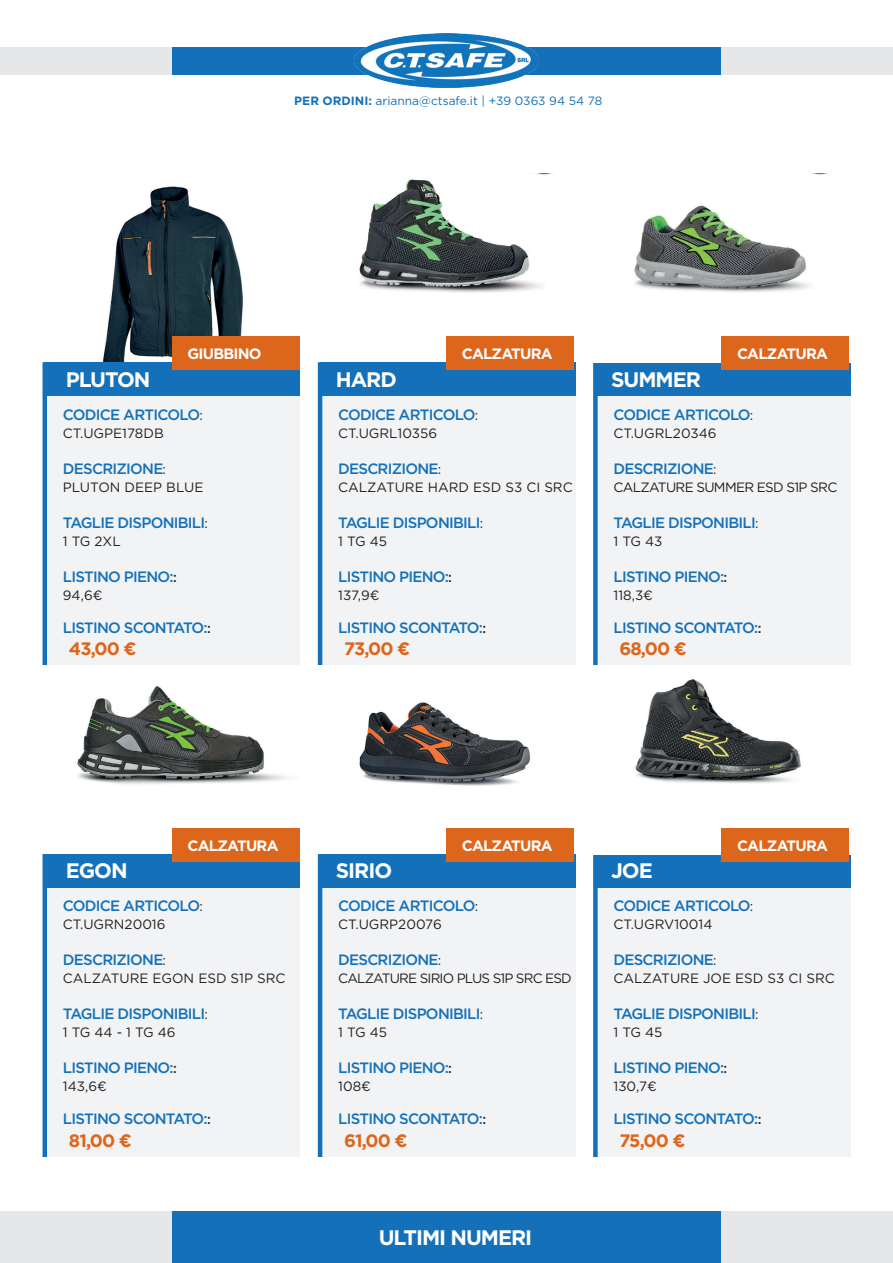
<style>
.page{position:relative;width:893px;height:1263px;background:#fff}
.page>*{position:absolute;margin:0;border:0;box-sizing:border-box;transform-origin:0 0}
.t1{font:700 21px "Gotham";letter-spacing:-.05em;color:#fff}
.t2{font:700 18px "Gotham";letter-spacing:-.05em;color:#dc661c}
.t3{font:500 15px "Gotham";letter-spacing:-.05em;color:#1471b9}
.t4{font:700 15px "Gotham";letter-spacing:-.05em;color:#fff}
.t5{font:13.5px "Gotham";color:#231f20}
.t6{font:13.5px "Gotham";letter-spacing:-.06em;color:#231f20}
.t7{font:13.5px "Gotham";letter-spacing:-.05em;color:#231f20}
.t8{font:12px "Gotham";color:#1471b9}
.s1{font-weight:700}
.s2{font-weight:400;font-size:13.5px;color:#231f20}
.s3{font-size:13.5px;color:#231f20}
</style>
<div class="page">
<div style="left:171px;top:47px;width:551px;height:27px;background:#1471b9"></div>
<img style="left:355px;top:34px;width:183px;height:53px">
<div style="left:722px;top:47px;width:171px;height:27px;background:#e6e7e9"></div>
<div style="left:0;top:47px;width:171px;height:27px;background:#e6e7e9"></div>
<div style="left:171px;top:1212px;width:551px;height:51px;background:#1471b9"></div>
<div style="left:722px;top:1212px;width:171px;height:51px;background:#e6e7e9"></div>
<div style="left:0;top:1212px;width:171px;height:51px;background:#e6e7e9"></div>
<div style="left:45px;top:391px;width:255px;height:274px;background:#f2f3f4"></div>
<div style="left:45px;top:362px;width:255px;height:34px;background:#1471b9"></div>
<hr style="left:43px;top:362px;width:4px;height:303px;background:#1471b9">
<img style="left:103px;top:186px;width:197px;height:176px">
<div style="left:320px;top:391px;width:255px;height:274px;background:#f2f3f4"></div>
<div style="left:320px;top:362px;width:255px;height:34px;background:#1471b9"></div>
<hr style="left:318px;top:362px;width:4px;height:303px;background:#1471b9">
<img style="left:359px;top:173px;width:215px;height:189px">
<div style="left:595px;top:391px;width:255px;height:274px;background:#f2f3f4"></div>
<div style="left:595px;top:362px;width:255px;height:34px;background:#1471b9"></div>
<div style="left:593px;top:362px;width:5px;height:303px;background:#1471b9"></div>
<img style="left:634px;top:173px;width:194px;height:119px">
<div style="left:172px;top:336px;width:127px;height:34px;background:#dc661c"></div>
<div style="left:446px;top:336px;width:127px;height:34px;background:#dc661c"></div>
<div style="left:721px;top:336px;width:128px;height:34px;background:#dc661c"></div>
<div style="left:45px;top:882px;width:255px;height:275px;background:#f2f3f4"></div>
<div style="left:45px;top:853px;width:255px;height:34px;background:#1471b9"></div>
<hr style="left:43px;top:854px;width:4px;height:303px;background:#1471b9">
<img style="left:77px;top:686px;width:223px;height:167px">
<div style="left:320px;top:882px;width:255px;height:275px;background:#f2f3f4"></div>
<div style="left:320px;top:853px;width:255px;height:34px;background:#1471b9"></div>
<hr style="left:318px;top:854px;width:4px;height:303px;background:#1471b9">
<img style="left:359px;top:702px;width:215px;height:151px">
<div style="left:595px;top:882px;width:255px;height:275px;background:#f2f3f4"></div>
<div style="left:595px;top:853px;width:255px;height:34px;background:#1471b9"></div>
<div style="left:593px;top:854px;width:5px;height:303px;background:#1471b9"></div>
<img style="left:595px;top:679px;width:255px;height:175px">
<div style="left:172px;top:827px;width:127px;height:34px;background:#dc661c"></div>
<div style="left:446px;top:827px;width:127px;height:34px;background:#dc661c"></div>
<div style="left:721px;top:827px;width:128px;height:34px;background:#dc661c"></div>
<p class="t8" style="left:294px;top:93px;width:309px"><span class="s1">PER ORDINI:</span> arianna@ctsafe.it | +39 0363 94 54 78</p>
<p class="t4" style="left:187px;top:343px;width:76px">GIUBBINO</p>
<p class="t4" style="left:462px;top:343px;width:93px">CALZATURA</p>
<p class="t4" style="left:737px;top:343px;width:93px">CALZATURA</p>
<h1 class="t1" style="left:66px;top:365px;width:86px">PLUTON</h1>
<p class="t3" style="left:63px;top:404px;width:141px">CODICE ARTICOLO<span class="s2">:</span></p>
<p class="t5" style="left:63px;top:424px;width:102px">CT.UGPE178DB</p>
<p class="t3" style="left:63px;top:458px;width:105px">DESCRIZIONE<span class="s2">:</span></p>
<p class="t5" style="left:63px;top:478px;width:142px">PLUTON DEEP BLUE</p>
<p class="t3" style="left:63px;top:512px;width:146px">TAGLIE DISPONIBILI<span class="s2">:</span></p>
<p class="t5" style="left:63px;top:532px;width:59px">1 TG 2XL</p>
<p class="t3" style="left:63px;top:566px;width:115px">LISTINO PIENO:<span class="s3">:</span></p>
<p class="t5" style="left:63px;top:586px;width:41px">94,6€</p>
<p class="t3" style="left:63px;top:617px;width:149px">LISTINO SCONTATO:<span class="s3">:</span></p>
<p class="t2" style="left:69px;top:637px;width:69px">43,00 €</p>
<h1 class="t1" style="left:336px;top:365px;width:63px">HARD</h1>
<p class="t3" style="left:338px;top:404px;width:141px">CODICE ARTICOLO<span class="s2">:</span></p>
<p class="t5" style="left:338px;top:424px;width:100px">CT.UGRL10356</p>
<p class="t3" style="left:338px;top:458px;width:105px">DESCRIZIONE<span class="s2">:</span></p>
<p class="t5" style="left:338px;top:478px;width:236px">CALZATURE HARD ESD S3 CI SRC</p>
<p class="t3" style="left:338px;top:512px;width:146px">TAGLIE DISPONIBILI<span class="s2">:</span></p>
<p class="t5" style="left:338px;top:532px;width:50px">1 TG 45</p>
<p class="t3" style="left:338px;top:566px;width:115px">LISTINO PIENO:<span class="s3">:</span></p>
<p class="t5" style="left:338px;top:586px;width:43px">137,9€</p>
<p class="t3" style="left:338px;top:617px;width:149px">LISTINO SCONTATO:<span class="s3">:</span></p>
<p class="t2" style="left:344px;top:637px;width:67px">73,00 €</p>
<h1 class="t1" style="left:611px;top:365px;width:91px">SUMMER</h1>
<p class="t3" style="left:613px;top:404px;width:141px">CODICE ARTICOLO<span class="s2">:</span></p>
<p class="t5" style="left:613px;top:424px;width:105px">CT.UGRL20346</p>
<p class="t3" style="left:613px;top:458px;width:105px">DESCRIZIONE<span class="s2">:</span></p>
<p class="t7" style="left:613px;top:478px;width:225px">CALZATURE SUMMER ESD S1P SRC</p>
<p class="t3" style="left:613px;top:512px;width:146px">TAGLIE DISPONIBILI<span class="s2">:</span></p>
<p class="t5" style="left:613px;top:532px;width:50px">1 TG 43</p>
<p class="t3" style="left:613px;top:566px;width:115px">LISTINO PIENO:<span class="s3">:</span></p>
<p class="t5" style="left:613px;top:586px;width:41px">118,3€</p>
<p class="t3" style="left:613px;top:617px;width:149px">LISTINO SCONTATO:<span class="s3">:</span></p>
<p class="t2" style="left:619px;top:637px;width:69px">68,00 €</p>
<p class="t4" style="left:187px;top:835px;width:93px">CALZATURA</p>
<p class="t4" style="left:462px;top:835px;width:93px">CALZATURA</p>
<p class="t4" style="left:737px;top:835px;width:93px">CALZATURA</p>
<h1 class="t1" style="left:66px;top:857px;width:63px">EGON</h1>
<p class="t3" style="left:63px;top:896px;width:141px">CODICE ARTICOLO<span class="s2">:</span></p>
<p class="t5" style="left:63px;top:916px;width:104px">CT.UGRN20016</p>
<p class="t3" style="left:63px;top:950px;width:105px">DESCRIZIONE<span class="s2">:</span></p>
<p class="t5" style="left:63px;top:970px;width:224px">CALZATURE EGON ESD S1P SRC</p>
<p class="t3" style="left:63px;top:1004px;width:146px">TAGLIE DISPONIBILI<span class="s2">:</span></p>
<p class="t5" style="left:63px;top:1024px;width:114px">1 TG 44 - 1 TG 46</p>
<p class="t3" style="left:63px;top:1058px;width:115px">LISTINO PIENO:<span class="s3">:</span></p>
<p class="t5" style="left:63px;top:1078px;width:45px">143,6€</p>
<p class="t3" style="left:63px;top:1109px;width:149px">LISTINO SCONTATO:<span class="s3">:</span></p>
<p class="t2" style="left:69px;top:1129px;width:64px">81,00 €</p>
<h1 class="t1" style="left:336px;top:857px;width:58px">SIRIO</h1>
<p class="t3" style="left:338px;top:896px;width:141px">CODICE ARTICOLO<span class="s2">:</span></p>
<p class="t5" style="left:338px;top:916px;width:105px">CT.UGRP20076</p>
<p class="t3" style="left:338px;top:950px;width:105px">DESCRIZIONE<span class="s2">:</span></p>
<p class="t6" style="left:338px;top:970px;width:235px">CALZATURE SIRIO PLUS S1P SRC ESD</p>
<p class="t3" style="left:338px;top:1004px;width:146px">TAGLIE DISPONIBILI<span class="s2">:</span></p>
<p class="t5" style="left:338px;top:1024px;width:50px">1 TG 45</p>
<p class="t3" style="left:338px;top:1058px;width:115px">LISTINO PIENO:<span class="s3">:</span></p>
<p class="t5" style="left:338px;top:1078px;width:34px">108€</p>
<p class="t3" style="left:338px;top:1109px;width:149px">LISTINO SCONTATO:<span class="s3">:</span></p>
<p class="t2" style="left:344px;top:1129px;width:65px">61,00 €</p>
<h1 class="t1" style="left:379px;top:1223px;width:155px">ULTIMI NUMERI</h1>
<h1 class="t1" style="left:611px;top:857px;width:43px">JOE</h1>
<p class="t3" style="left:613px;top:896px;width:141px">CODICE ARTICOLO<span class="s2">:</span></p>
<p class="t5" style="left:613px;top:916px;width:100px">CT.UGRV10014</p>
<p class="t3" style="left:613px;top:950px;width:105px">DESCRIZIONE<span class="s2">:</span></p>
<p class="t5" style="left:613px;top:970px;width:223px">CALZATURE JOE ESD S3 CI SRC</p>
<p class="t3" style="left:613px;top:1004px;width:146px">TAGLIE DISPONIBILI<span class="s2">:</span></p>
<p class="t5" style="left:613px;top:1024px;width:50px">1 TG 45</p>
<p class="t3" style="left:613px;top:1058px;width:115px">LISTINO PIENO:<span class="s3">:</span></p>
<p class="t5" style="left:613px;top:1078px;width:45px">130,7€</p>
<p class="t3" style="left:613px;top:1109px;width:149px">LISTINO SCONTATO:<span class="s3">:</span></p>
<p class="t2" style="left:619px;top:1129px;width:68px">75,00 €</p>
</div>
